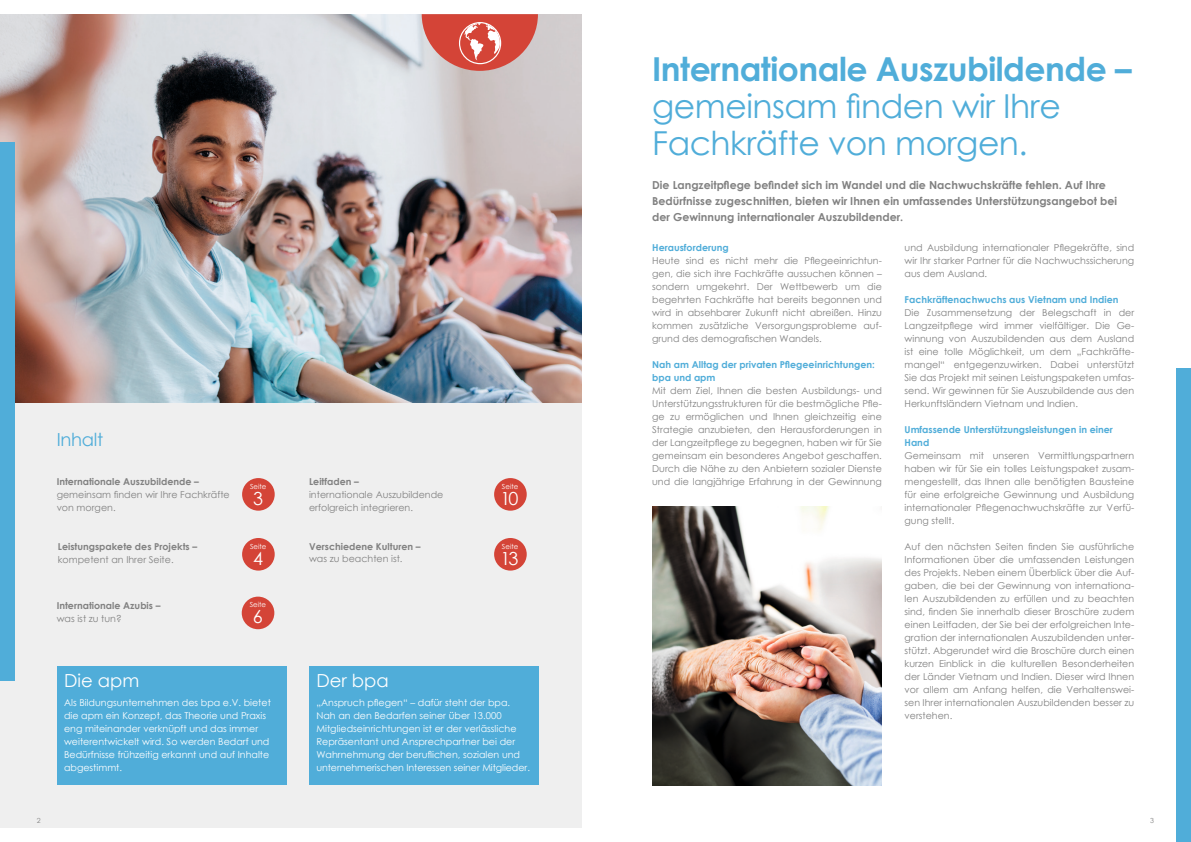
<style>
.page{position:relative;width:1191px;height:842px;background:#fff}
.page>*{position:absolute;margin:0;border:0;box-sizing:border-box;transform-origin:0 0}
.t1{font:33px/37px "Century Gothic";letter-spacing:-.015em;color:#50add9}
.t2{font:18px "Century Gothic";color:#fff}
.t3{font:18px "Century Gothic";letter-spacing:-.015em;color:#50add9}
.t4{font:700 11px/16px "Century Gothic";color:#818181}
.t5{font:9.5px/13px "Century Gothic";color:#818181;text-align:justify}
.t6{font:9.5px/13px "Century Gothic";color:#fff}
.t7{font:700 9.5px/13px "Century Gothic";color:#50add9}
.t8{font:700 9.5px/13px "Century Gothic";color:#818181}
.t9{font:7px "Century Gothic";color:#fff}
.t10{font:7px "Century Gothic";color:#818181}
.s1{font-weight:700}
.s2{font-weight:400}
</style>
<div class="page">
<div style="left:0;top:14px;width:581px;height:814px;background:#efefef"></div>
<img style="left:0;top:14px;width:581px;height:389px">
<div style="left:0;top:142px;width:14px;height:538px;background:#50add9"></div>
<div style="left:1176px;top:369px;width:15px;height:473px;background:#50add9"></div>
<svg style="left:422px;top:14px;width:116px;height:57px;background:#d67068"></svg>
<div style="left:242px;top:478px;width:33px;height:33px;background:#d44437;border-radius:50%"></div>
<div style="left:242px;top:538px;width:33px;height:33px;background:#d44437;border-radius:50%"></div>
<div style="left:494px;top:538px;width:33px;height:33px;background:#d44437;border-radius:50%"></div>
<div style="left:494px;top:478px;width:33px;height:33px;background:#d44437;border-radius:50%"></div>
<div style="left:242px;top:597px;width:32px;height:32px;background:#d44437;border-radius:50%"></div>
<div style="left:57px;top:666px;width:229px;height:118px;background:#50add9"></div>
<div style="left:309px;top:666px;width:230px;height:118px;background:#50add9"></div>
<img style="left:652px;top:506px;width:230px;height:279px">
<p class="t1" style="left:652px;top:51px;width:481px"><span class="s1">Internationale Auszubildende – </span>gemeinsam finden wir Ihre<br>Fachkräfte von morgen.</p>
<p class="t3" style="left:57px;top:427px;width:48px">Inhalt</p>
<p class="t5" style="left:57px;top:475px;width:175px;text-align:left"><span class="s1">Internationale Auszubildende – </span>gemeinsam finden wir Ihre Fachkräfte von morgen.</p>
<p class="t8" style="left:58px;top:540px;width:141px">Leistungspakete des Projekts – <span class="s2">kompetent an Ihrer Seite.</span></p>
<p class="t8" style="left:57px;top:598px;width:105px">Internationale Azubis – <span class="s2">was ist zu tun?</span></p>
<p class="t9" style="left:250px;top:481px;width:18px">Seite</p>
<p class="t2" style="left:253px;top:486px;width:11px">3</p>
<p class="t9" style="left:250px;top:541px;width:18px">Seite</p>
<p class="t2" style="left:253px;top:546px;width:11px">4</p>
<p class="t9" style="left:250px;top:600px;width:18px">Seite</p>
<p class="t2" style="left:253px;top:604px;width:11px">6</p>
<p class="t2" style="left:64px;top:668px;width:77px">Die apm</p>
<p class="t6" style="left:64px;top:695px;width:208px">Als Bildungsunternehmen des bpa e.V. bietet die apm ein Konzept, das Theorie und Praxis eng miteinander verknüpft und das immer weiterentwickelt wird. So werden Bedarf und Bedürfnisse frühzeitig erkannt und auf Inhalte abgestimmt.</p>
<p class="t5" style="left:309px;top:475px;width:136px;text-align:left"><span class="s1">Leitfaden –<br></span>internationale Auszubildende erfolgreich integrieren.</p>
<p class="t8" style="left:309px;top:540px;width:113px;line-height:11.4px">Verschiedene Kulturen – <span class="s2">was zu beachten ist.</span></p>
<p class="t9" style="left:502px;top:481px;width:18px">Seite</p>
<p class="t2" style="left:500px;top:486px;width:19px">10</p>
<p class="t9" style="left:502px;top:541px;width:18px">Seite</p>
<p class="t2" style="left:500px;top:546px;width:19px">13</p>
<p class="t2" style="left:316px;top:668px;width:74px">Der bpa</p>
<p class="t6" style="left:316px;top:695px;width:215px">„Anspruch pflegen“ – dafür steht der bpa.<br>Nah an den Bedarfen seiner über 13.000<br>Mitgliedseinrichtungen ist er der verlässliche Repräsentant und Ansprechpartner bei der Wahrnehmung der beruflichen, sozialen und unternehmerischen Interessen seiner Mitglieder.</p>
<p class="t4" style="left:652px;top:176px;width:466px">Die Langzeitpflege befindet sich im Wandel und die Nachwuchskräfte fehlen. Auf Ihre<br>Bedürfnisse zugeschnitten, bieten wir Ihnen ein umfassendes Unterstützungsangebot bei der Gewinnung internationaler Auszubildender.</p>
<p class="t7" style="left:652px;top:240px;width:78px">Herausforderung</p>
<p class="t5" style="left:652px;top:254px;width:231px">Heute sind es nicht mehr die Pflegeeinrichtun&shy;gen, die sich ihre Fachkräfte aussuchen können – sondern umgekehrt. Der Wettbewerb um die begehrten Fachkräfte hat bereits begonnen und wird in absehbarer Zukunft nicht abreißen. Hinzu kommen zusätzliche Versorgungsprobleme auf&shy;grund des demografischen Wandels.</p>
<p class="t7" style="left:652px;top:357px;width:224px">Nah am Alltag der privaten Pflegeeinrichtungen: bpa und apm</p>
<p class="t5" style="left:652px;top:384px;width:231px">Mit dem Ziel, Ihnen die besten Ausbildungs- und Unterstützungsstrukturen für die bestmögliche Pfle&shy;ge zu ermöglichen und Ihnen gleichzeitig eine Strategie anzubieten, den Herausforderungen in der Langzeitpflege zu begegnen, haben wir für Sie gemeinsam ein besonderes Angebot geschaffen.<br>Durch die Nähe zu den Anbietern sozialer Dienste und die langjährige Erfahrung in der Gewinnung</p>
<p class="t5" style="left:904px;top:241px;width:231px">und Ausbildung internationaler Pflegekräfte, sind wir Ihr starker Partner für die Nachwuchssicherung aus dem Ausland.</p>
<p class="t7" style="left:904px;top:292px;width:215px">Fachkräftenachwuchs aus Vietnam und Indien</p>
<p class="t5" style="left:904px;top:306px;width:231px">Die Zusammensetzung der Belegschaft in der Langzeitpflege wird immer vielfältiger. Die Ge&shy;winnung von Auszubildenden aus dem Ausland ist eine tolle Möglichkeit, um dem „Fachkräfte&shy;mangel“ entgegenzuwirken. Dabei unterstützt Sie das Projekt mit seinen Leistungspaketen umfas&shy;send. Wir gewinnen für Sie Auszubildende aus den Herkunftsländern Vietnam und Indien.</p>
<p class="t7" style="left:904px;top:422px;width:210px">Umfassende Unterstützungsleistungen in einer<br>Hand</p>
<p class="t5" style="left:904px;top:449px;width:231px">Gemeinsam mit unseren Vermittlungspartnern haben wir für Sie ein tolles Leistungspaket zusam&shy;mengestellt, das Ihnen alle benötigten Bausteine für eine erfolgreiche Gewinnung und Ausbildung internationaler Pflegenachwuchskräfte zur Verfü&shy;gung stellt.</p>
<p class="t5" style="left:904px;top:540px;width:231px">Auf den nächsten Seiten finden Sie ausführliche Informationen über die umfassenden Leistungen des Projekts. Neben einem Überblick über die Auf&shy;gaben, die bei der Gewinnung von internationa&shy;len Auszubildenden zu erfüllen und zu beachten sind, finden Sie innerhalb dieser Broschüre zudem einen Leitfaden, der Sie bei der erfolgreichen Inte&shy;gration der internationalen Auszubildenden unter&shy;stützt. Abgerundet wird die Broschüre durch einen kurzen Einblick in die kulturellen Besonderheiten der Länder Vietnam und Indien. Dieser wird Ihnen vor allem am Anfang helfen, die Verhaltenswei&shy;sen Ihrer internationalen Auszubildenden besser zu verstehen.</p>
<p class="t10" style="left:37px;top:815px;width:5px">2</p>
<p class="t10" style="left:1150px;top:815px;width:5px">3</p>
</div>
